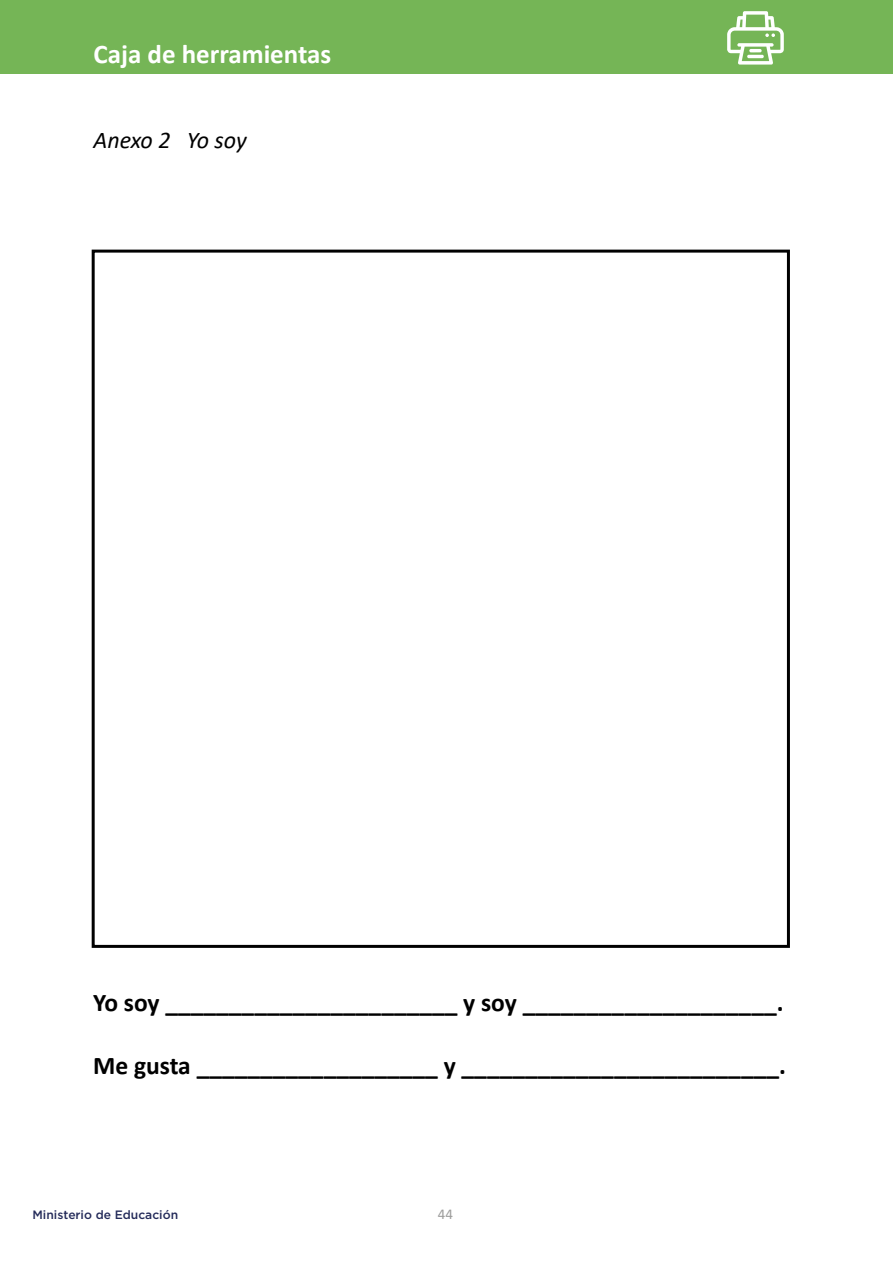
<style>
.page{position:relative;width:893px;height:1263px;background:#fff}
.page>*{position:absolute;margin:0;border:0;box-sizing:border-box;transform-origin:0 0}
.t1{font:700 27px "Calibri";color:#fff}
.t2{font:700 25.5px "Calibri";letter-spacing:-.005em;color:#000}
.t3{font:italic 24px "Calibri";letter-spacing:-.005em;color:#000}
.t4{font:15px "Calibri";color:#9d9d9c}
.t5{font:500 12.15px "Gotham";color:#242b5a}
</style>
<div class="page">
<div style="left:0;top:0;width:893px;height:74px;background:#75b556"></div>
<svg style="left:727px;top:11px;width:57px;height:54px"></svg>
<div style="left:92px;top:250px;width:698px;height:698px;border:3px solid #000"></div>
<p class="t1" style="left:94px;top:35px;width:239px">Caja de herramientas</p>
<p class="t3" style="left:94px;top:123px;width:155px">Anexo 2 Yo soy</p>
<p class="t2" style="left:93px;top:985px;width:692px">Yo soy _______________________ y soy ____________________.</p>
<p class="t2" style="left:93px;top:1048px;width:694px">Me gusta ___________________ y _________________________.</p>
<p class="t5" style="left:32px;top:1207px;width:147px">Ministerio de Educación</p>
<p class="t4" style="left:438px;top:1203px;width:17px">44</p>
</div>
